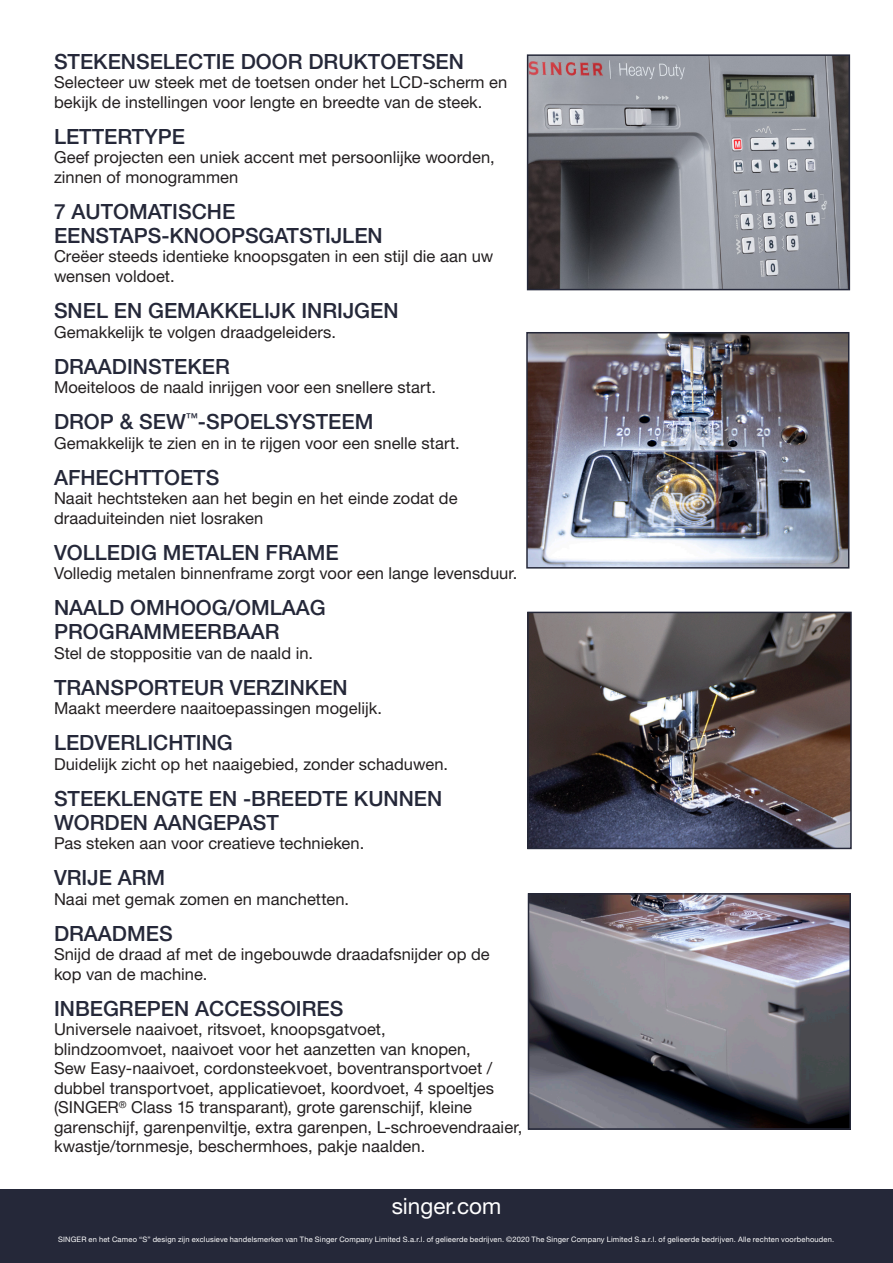
<style>
.page{position:relative;width:893px;height:1263px;background:#fff}
.page>*{position:absolute;margin:0;border:0;box-sizing:border-box;transform-origin:0 0}
.t1{font:22.5px "Helvetica Neue";color:#fff}
.Paragraph_Style_1{font:500 21px/24px "Helvetica Neue LT Std";color:#252839}
.Paragraph_Style_1-2{font:16.5px/19.5px "Helvetica Neue";letter-spacing:.005em;color:#231f20}
.Paragraph_Style_1-3{font:7.5px "Helvetica Neue";letter-spacing:.025em;color:#fff}
</style>
<div class="page">
<div style="left:0;top:1189px;width:893px;height:74px;background:#252839"></div>
<img style="left:530px;top:615px;width:319px;height:231px">
<div style="left:527px;top:612px;width:325px;height:237px;border:2px solid #252839"></div>
<img style="left:530px;top:57px;width:317px;height:230px">
<div style="left:527px;top:54px;width:323px;height:236px;border:2px solid #252839"></div>
<img style="left:531px;top:896px;width:317px;height:231px">
<div style="left:528px;top:893px;width:323px;height:237px;border:2px solid #252839"></div>
<img style="left:529px;top:335px;width:317px;height:231px">
<div style="left:526px;top:332px;width:323px;height:237px;border:2px solid #252839"></div>
<p class="Paragraph_Style_1" style="left:54px;top:49px;width:412px">STEKENSELECTIE DOOR DRUKTOETSEN</p>
<p class="Paragraph_Style_1-2" style="left:54px;top:73px;width:455px">Selecteer uw steek met de toetsen onder het LCD-scherm en bekijk de instellingen voor lengte en breedte van de steek.</p>
<p class="Paragraph_Style_1" style="left:54px;top:124px;width:133px">LETTERTYPE</p>
<p class="Paragraph_Style_1-2" style="left:54px;top:148px;width:442px">Geef projecten een uniek accent met persoonlijke woorden, zinnen of monogrammen</p>
<p class="Paragraph_Style_1" style="left:54px;top:199px;width:330px">7 AUTOMATISCHE<br>EENSTAPS-KNOOPSGATSTIJLEN</p>
<p class="Paragraph_Style_1-2" style="left:54px;top:247px;width:441px">Creëer steeds identieke knoopsgaten in een stijl die aan uw wensen voldoet.</p>
<p class="Paragraph_Style_1" style="left:54px;top:298px;width:346px">SNEL EN GEMAKKELIJK INRIJGEN</p>
<p class="Paragraph_Style_1-2" style="left:54px;top:322px;width:284px">Gemakkelijk te volgen draadgeleiders.</p>
<p class="Paragraph_Style_1" style="left:54px;top:354px;width:177px">DRAADINSTEKER</p>
<p class="Paragraph_Style_1-2" style="left:54px;top:377px;width:383px">Moeiteloos de naald inrijgen voor een snellere start.</p>
<p class="Paragraph_Style_1" style="left:54px;top:409px;width:321px">DROP &amp; SEW<sup>™</sup>-SPOELSYSTEEM</p>
<p class="Paragraph_Style_1-2" style="left:54px;top:433px;width:407px">Gemakkelijk te zien en in te rijgen voor een snelle start.</p>
<p class="Paragraph_Style_1" style="left:54px;top:465px;width:167px">AFHECHTTOETS</p>
<p class="Paragraph_Style_1-2" style="left:54px;top:488px;width:405px">Naait hechtsteken aan het begin en het einde zodat de draaduiteinden niet losraken</p>
<p class="Paragraph_Style_1" style="left:54px;top:540px;width:286px">VOLLEDIG METALEN FRAME</p>
<p class="Paragraph_Style_1-2" style="left:54px;top:563px;width:465px">Volledig metalen binnenframe zorgt voor een lange levensduur.</p>
<p class="Paragraph_Style_1" style="left:54px;top:595px;width:273px">NAALD OMHOOG/OMLAAG<br>PROGRAMMEERBAAR</p>
<p class="Paragraph_Style_1-2" style="left:54px;top:643px;width:261px">Stel de stoppositie van de naald in.</p>
<p class="Paragraph_Style_1" style="left:54px;top:675px;width:295px">TRANSPORTEUR VERZINKEN</p>
<p class="Paragraph_Style_1-2" style="left:54px;top:698px;width:329px">Maakt meerdere naaitoepassingen mogelijk.</p>
<p class="Paragraph_Style_1" style="left:54px;top:730px;width:180px">LEDVERLICHTING</p>
<p class="Paragraph_Style_1-2" style="left:54px;top:754px;width:395px">Duidelijk zicht op het naaigebied, zonder schaduwen.</p>
<p class="Paragraph_Style_1" style="left:54px;top:786px;width:390px">STEEKLENGTE EN -BREEDTE KUNNEN<br>WORDEN AANGEPAST</p>
<p class="Paragraph_Style_1-2" style="left:54px;top:833px;width:312px">Pas steken aan voor creatieve technieken.</p>
<p class="Paragraph_Style_1" style="left:54px;top:865px;width:113px">VRIJE ARM</p>
<p class="Paragraph_Style_1-2" style="left:54px;top:889px;width:296px">Naai met gemak zomen en manchetten.</p>
<p class="Paragraph_Style_1" style="left:54px;top:921px;width:120px">DRAADMES</p>
<p class="Paragraph_Style_1-2" style="left:54px;top:944px;width:437px">Snijd de draad af met de ingebouwde draadafsnijder op de kop van de machine.</p>
<p class="Paragraph_Style_1" style="left:54px;top:996px;width:291px">INBEGREPEN ACCESSOIRES</p>
<p class="Paragraph_Style_1-2" style="left:54px;top:1019px;width:333px">Universele naaivoet, ritsvoet, knoopsgatvoet,</p>
<p class="Paragraph_Style_1-2" style="left:54px;top:1039px;width:418px">blindzoomvoet, naaivoet voor het aanzetten van knopen,</p>
<p class="Paragraph_Style_1-2" style="left:54px;top:1058px;width:470px">Sew Easy-naaivoet, cordonsteekvoet, boventransportvoet / dubbel transportvoet, applicatievoet, koordvoet, 4 spoeltjes (SINGER<sup>®</sup> Class 15 transparant), grote garenschijf, kleine garenschijf, garenpenviltje, extra garenpen, L-schroevendraaier, kwastje/tornmesje, beschermhoes, pakje naalden.</p>
<p class="t1" style="left:392px;top:1193px;width:111px">singer.com</p>
<p class="Paragraph_Style_1-3" style="left:58px;top:1234px;width:778px">SINGER en het Cameo “S” design zijn exclusieve handelsmerken van The Singer Company Limited S.a.r.l. of gelieerde bedrijven. ©2020 The Singer Company Limited S.a.r.l. of gelieerde bedrijven. Alle rechten voorbehouden.</p>
</div>
